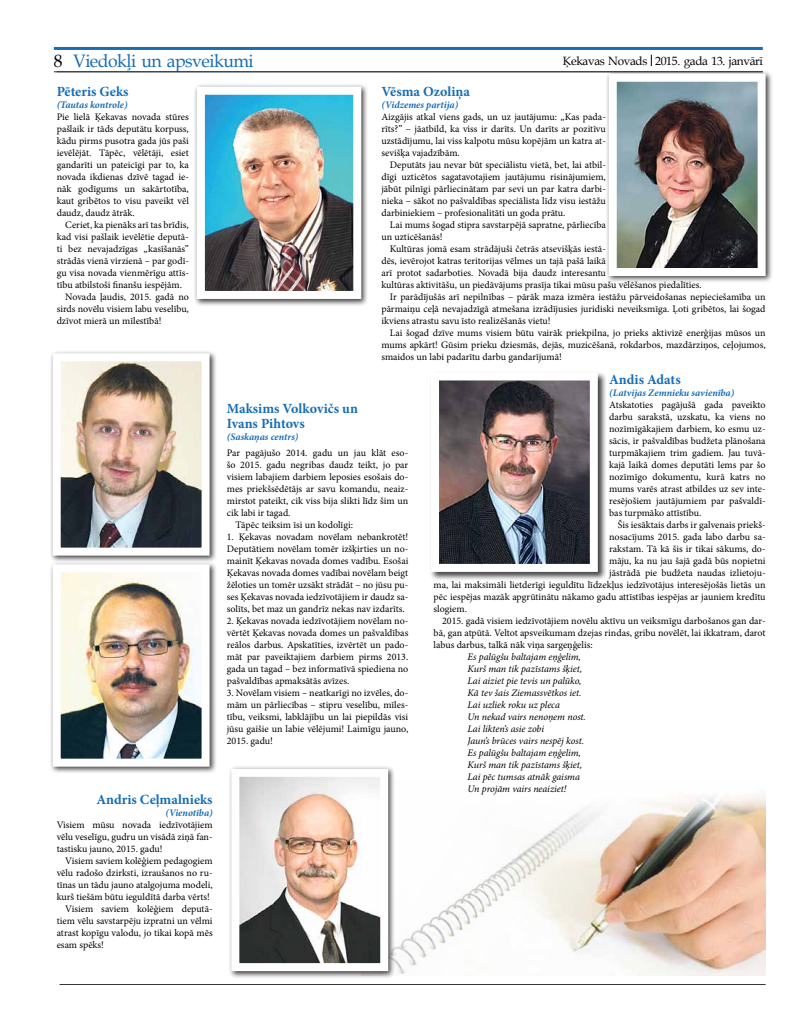
<style>
.page{position:relative;width:794px;height:1021px;background:#fff}
.page>*{position:absolute;margin:0;border:0;box-sizing:border-box;transform-origin:0 0}
.t1{font:18px "Book Antiqua";letter-spacing:-.03em;color:#176db6}
.t2{font:700 14px/15px "Minion Pro";color:#166db6}
.t3{font:12px "Book Antiqua";letter-spacing:-.03em;color:#000}
.t4{font:10px/12px "Minion Pro";color:#000;text-align:justify}
.t5{font:italic 10px/12px "Minion Pro";letter-spacing:-.005em;color:#000}
.t6{font:italic 700 10px "Minion Pro";letter-spacing:-.005em;color:#166db6}
.s1{color:#000}
</style>
<div class="page">
<img style="left:396px;top:795px;width:369px;height:180px">
<hr style="left:54px;top:47px;width:709px;height:3px;background:#176db6">
<hr style="left:54px;top:71px;width:709px;height:1px;background:#33383f">
<hr style="left:60px;top:984px;width:705px;height:1px;background:#33383f">
<div style="left:228px;top:765px;width:168px;height:213px;background:#000;opacity:.75"></div>
<img style="left:240px;top:777px;width:139px;height:185px">
<div style="left:231px;top:768px;width:157px;height:203px;border:8px solid #fff"></div>
<div style="left:49px;top:561px;width:168px;height:213px;background:#000;opacity:.75"></div>
<img style="left:62px;top:573px;width:139px;height:184px">
<div style="left:53px;top:564px;width:157px;height:202px;border:8px solid #fff"></div>
<div style="left:49px;top:350px;width:168px;height:213px;background:#000;opacity:.75"></div>
<img style="left:62px;top:362px;width:139px;height:184px">
<div style="left:53px;top:353px;width:157px;height:202px;border:8px solid #fff"></div>
<div style="left:193px;top:83px;width:176px;height:223px;background:#000;opacity:.75"></div>
<img style="left:206px;top:96px;width:146px;height:194px">
<div style="left:197px;top:87px;width:164px;height:212px;border:8px solid #fff"></div>
<div style="left:605px;top:70px;width:168px;height:213px;background:#000;opacity:.75"></div>
<img style="left:618px;top:83px;width:138px;height:184px">
<div style="left:609px;top:74px;width:156px;height:202px;border:8px solid #fff"></div>
<div style="left:429px;top:371px;width:178px;height:210px;background:#000;opacity:.75"></div>
<img style="left:440px;top:381px;width:149px;height:182px">
<div style="left:431px;top:372px;width:167px;height:200px;border:8px solid #fff"></div>
<h1 class="t1" style="left:54px;top:48px;width:201px"><span class="s1">8</span> Viedokļi un apsveikumi</h1>
<p class="t3" style="left:563px;top:52px;width:201px">Ķekavas Novads 2015. gada 13. janvārī</p>
<h2 class="t2" style="left:57px;top:84px;width:73px">Pēteris Geks</h2>
<p class="t6" style="left:57px;top:98px;width:72px">(Tautas kontrole)</p>
<p class="t4" style="left:57px;top:111px;width:134px">Pie lielā Ķekavas novada stūres pašlaik ir tāds deputātu korpuss, kādu pirms pusotra gada jūs paši ievēlējāt. Tāpēc, vēlētāji, esiet gandarīti un pateicīgi par to, ka novada ikdienas dzīvē tagad ie&shy;nāk godīgums un sakārtotība, kaut gribētos to visu paveikt vēl daudz, daudz ātrāk.</p>
<p class="t4" style="left:65px;top:219px;width:125px">Ceriet, ka pienāks arī tas brīdis,</p>
<p class="t4" style="left:57px;top:231px;width:134px">kad visi pašlaik ievēlētie deputā-</p>
<p class="t4" style="left:57px;top:243px;width:134px">ti bez nevajadzīgas „kasīšanās”</p>
<p class="t4" style="left:57px;top:255px;width:134px">strādās vienā virzienā – par godī-</p>
<p class="t4" style="left:57px;top:267px;width:134px">gu visa novada vienmērīgu attīs-</p>
<p class="t4" style="left:57px;top:279px;width:127px">tību atbilstoši finanšu iespējām.</p>
<p class="t4" style="left:65px;top:291px;width:125px">Novada ļaudis, 2015. gadā no</p>
<p class="t4" style="left:57px;top:303px;width:134px">sirds novēlu visiem labu veselību,</p>
<p class="t4" style="left:57px;top:315px;width:106px">dzīvot mierā un mīlestībā!</p>
<h2 class="t2" style="left:96px;top:792px;width:118px">Andris Ceļmalnieks</h2>
<p class="t6" style="left:165px;top:806px;width:49px">(Vienotība)</p>
<p class="t4" style="left:57px;top:819px;width:157px">Visiem mūsu novada iedzīvotājiem vēlu veselīgu, gudru un visādā ziņā fan&shy;tastisku jauno, 2015. gadu!</p>
<p class="t4" style="left:65px;top:855px;width:149px">Visiem saviem kolēģiem pedagogiem</p>
<p class="t4" style="left:57px;top:867px;width:157px">vēlu radošo dzirksti, izraušanos no ru-</p>
<p class="t4" style="left:57px;top:879px;width:157px">tīnas un tādu jauno atalgojuma modeli,</p>
<p class="t4" style="left:57px;top:891px;width:155px">kurš tiešām būtu ieguldītā darba vērts!</p>
<p class="t4" style="left:65px;top:903px;width:149px">Visiem saviem kolēģiem deputā-</p>
<p class="t4" style="left:57px;top:915px;width:157px">tiem vēlu savstarpēju izpratni un vēlmi</p>
<p class="t4" style="left:57px;top:927px;width:157px">atrast kopīgu valodu, jo tikai kopā mēs</p>
<p class="t4" style="left:57px;top:939px;width:49px">esam spēks!</p>
<h2 class="t2" style="left:381px;top:84px;width:90px">Vēsma Ozoliņa</h2>
<p class="t6" style="left:381px;top:98px;width:78px">(Vidzemes partija)</p>
<p class="t4" style="left:381px;top:111px;width:226px">Aizgājis atkal viens gads, un uz jautājumu: „Kas pada&shy;rīts?” – jāatbild, ka viss ir darīts. Un darīts ar pozitīvu uzstādījumu, lai viss kalpotu mūsu kopējām un katra at&shy;sevišķa vajadzībām.</p>
<p class="t4" style="left:381px;top:159px;width:226px;text-indent:8px">Deputāts jau nevar būt speciālistu vietā, bet, lai atbil&shy;dīgi uzticētos sagatavotajiem jautājumu risinājumiem, jābūt pilnīgi pārliecinātam par sevi un par katra darbi&shy;nieka – sākot no pašvaldības speciālista līdz visu iestāžu darbiniekiem – profesionalitāti un goda prātu.</p>
<p class="t4" style="left:381px;top:219px;width:226px;text-indent:8px">Lai mums šogad stipra savstarpējā sapratne, pārliecība un uzticēšanās!</p>
<p class="t4" style="left:390px;top:243px;width:217px">Kultūras jomā esam strādājuši četrās atsevišķās iestā-</p>
<p class="t4" style="left:381px;top:255px;width:226px">dēs, ievērojot katras teritorijas vēlmes un tajā pašā laikā</p>
<p class="t4" style="left:381px;top:267px;width:226px">arī protot sadarboties. Novadā bija daudz interesantu</p>
<p class="t4" style="left:381px;top:279px;width:322px">kultūras aktivitāšu, un piedāvājums prasīja tikai mūsu pašu vēlēšanos piedalīties.</p>
<p class="t4" style="left:390px;top:291px;width:377px">Ir parādījušās arī nepilnības – pārāk maza izmēra iestāžu pārveidošanas nepieciešamība un</p>
<p class="t4" style="left:381px;top:303px;width:386px">pārmaiņu ceļā nevajadzīgā atmešana izrādījusies juridiski neveiksmīga. Ļoti gribētos, lai šogad</p>
<p class="t4" style="left:381px;top:315px;width:171px">ikviens atrastu savu īsto realizēšanās vietu!</p>
<p class="t4" style="left:390px;top:327px;width:377px">Lai šogad dzīve mums visiem būtu vairāk priekpilna, jo prieks aktivizē enerģijas mūsos un</p>
<p class="t4" style="left:381px;top:339px;width:386px">mums apkārt! Gūsim prieku dziesmās, dejās, muzicēšanā, rokdarbos, mazdārziņos, ceļojumos,</p>
<p class="t4" style="left:381px;top:351px;width:182px">smaidos un labi padarītu darbu gandarījumā!</p>
<h2 class="t2" style="left:609px;top:372px;width:73px">Andis Adats</h2>
<p class="t6" style="left:609px;top:386px;width:127px">(Latvijas Zemnieku savienība)</p>
<p class="t4" style="left:609px;top:399px;width:158px">Atskatoties pagājušā gada paveikto darbu sarakstā, uzskatu, ka viens no nozīmīgākajiem darbiem, ko esmu uz&shy;sācis, ir pašvaldības budžeta plānošana turpmākajiem trim gadiem. Jau tuvā&shy;kajā laikā domes deputāti lems par šo nozīmīgo dokumentu, kurā katrs no mums varēs atrast atbildes uz sev inte&shy;resējošiem jautājumiem par pašvaldī&shy;bas turpmāko attīstību.</p>
<p class="t4" style="left:617px;top:519px;width:149px">Šis iesāktais darbs ir galvenais priekš-</p>
<p class="t4" style="left:609px;top:531px;width:158px">nosacījums 2015. gada labo darbu sa-</p>
<p class="t4" style="left:609px;top:543px;width:158px">rakstam. Tā kā šis ir tikai sākums, do-</p>
<p class="t4" style="left:609px;top:555px;width:158px">māju, ka nu jau šajā gadā būs nopietni</p>
<p class="t4" style="left:609px;top:567px;width:158px">jāstrādā pie budžeta naudas izlietoju-</p>
<p class="t4" style="left:433px;top:579px;width:333px">ma, lai maksimāli lietderīgi ieguldītu līdzekļus iedzīvotājus interesējošās lietās un</p>
<p class="t4" style="left:433px;top:591px;width:333px">pēc iespējas mazāk apgrūtinātu nākamo gadu attīstības iespējas ar jauniem kredītu</p>
<p class="t4" style="left:433px;top:603px;width:35px">slogiem.</p>
<p class="t4" style="left:442px;top:615px;width:325px">2015. gadā visiem iedzīvotājiem novēlu aktīvu un veiksmīgu darbošanos gan dar-</p>
<p class="t4" style="left:433px;top:627px;width:333px">bā, gan atpūtā. Veltot apsveikumam dzejas rindas, gribu novēlēt, lai ikkatram, darot</p>
<p class="t4" style="left:433px;top:639px;width:160px">labus darbus, talkā nāk viņa sargeņģelis:</p>
<p class="t5" style="left:467px;top:651px;width:120px">Es palūgšu baltajam eņģelim,<br>Kurš man tik pazīstams šķiet,<br>Lai aiziet pie tevis un palūko,<br>Kā tev šais Ziemassvētkos iet.<br>Lai uzliek roku uz pleca<br>Un nekad vairs nenoņem nost.<br>Lai likten’s asie zobi<br>Jaun’s brūces vairs nespēj kost.<br>Es palūgšu baltajam eņģelim,<br>Kurš man tik pazīstams šķiet,<br>Lai pēc tumsas atnāk gaisma<br>Un projām vairs neaiziet!</p>
<h2 class="t2" style="left:227px;top:401px;width:133px">Maksims Volkovičs un<br>Ivans Pihtovs</h2>
<p class="t6" style="left:227px;top:429px;width:73px">(Saskaņas centrs)</p>
<p class="t4" style="left:227px;top:447px;width:183px">Par pagājušo 2014. gadu un jau klāt eso-</p>
<p class="t4" style="left:227px;top:459px;width:183px">šo 2015. gadu negribas daudz teikt, jo par</p>
<p class="t4" style="left:227px;top:471px;width:183px">visiem labajiem darbiem leposies esošais do-</p>
<p class="t4" style="left:227px;top:483px;width:183px">mes priekšsēdētājs ar savu komandu, neaiz-</p>
<p class="t4" style="left:227px;top:495px;width:183px">mirstot pateikt, cik viss bija slikti līdz šim un</p>
<p class="t4" style="left:227px;top:507px;width:65px">cik labi ir tagad.</p>
<p class="t4" style="left:235px;top:519px;width:119px">Tāpēc teiksim īsi un kodolīgi:</p>
<p class="t4" style="left:227px;top:531px;width:183px">1. Ķekavas novadam novēlam nebankrotēt!<br>Deputātiem novēlam tomēr izšķirties un no&shy;mainīt Ķekavas novada domes vadību. Esošai Ķekavas novada domes vadībai novēlam beigt žēloties un tomēr uzsākt strādāt – no jūsu pu&shy;ses Ķekavas novada iedzīvotājiem ir daudz sa&shy;solīts, bet maz un gandrīz nekas nav izdarīts.</p>
<p class="t4" style="left:227px;top:615px;width:183px">2. Ķekavas novada iedzīvotājiem novēlam no&shy;vērtēt Ķekavas novada domes un pašvaldības reālos darbus. Apskatīties, izvērtēt un pado&shy;māt par paveiktajiem darbiem pirms 2013. gada un tagad – bez informatīvā spiediena no pašvaldības apmaksātās avīzes.</p>
<p class="t4" style="left:227px;top:687px;width:183px">3. Novēlam visiem – neatkarīgi no izvēles, do&shy;mām un pārliecības – stipru veselību, mīles&shy;tību, veiksmi, labklājību un lai piepildās visi jūsu gaišie un labie vēlējumi! Laimīgu jauno, 2015. gadu!</p>
</div>
